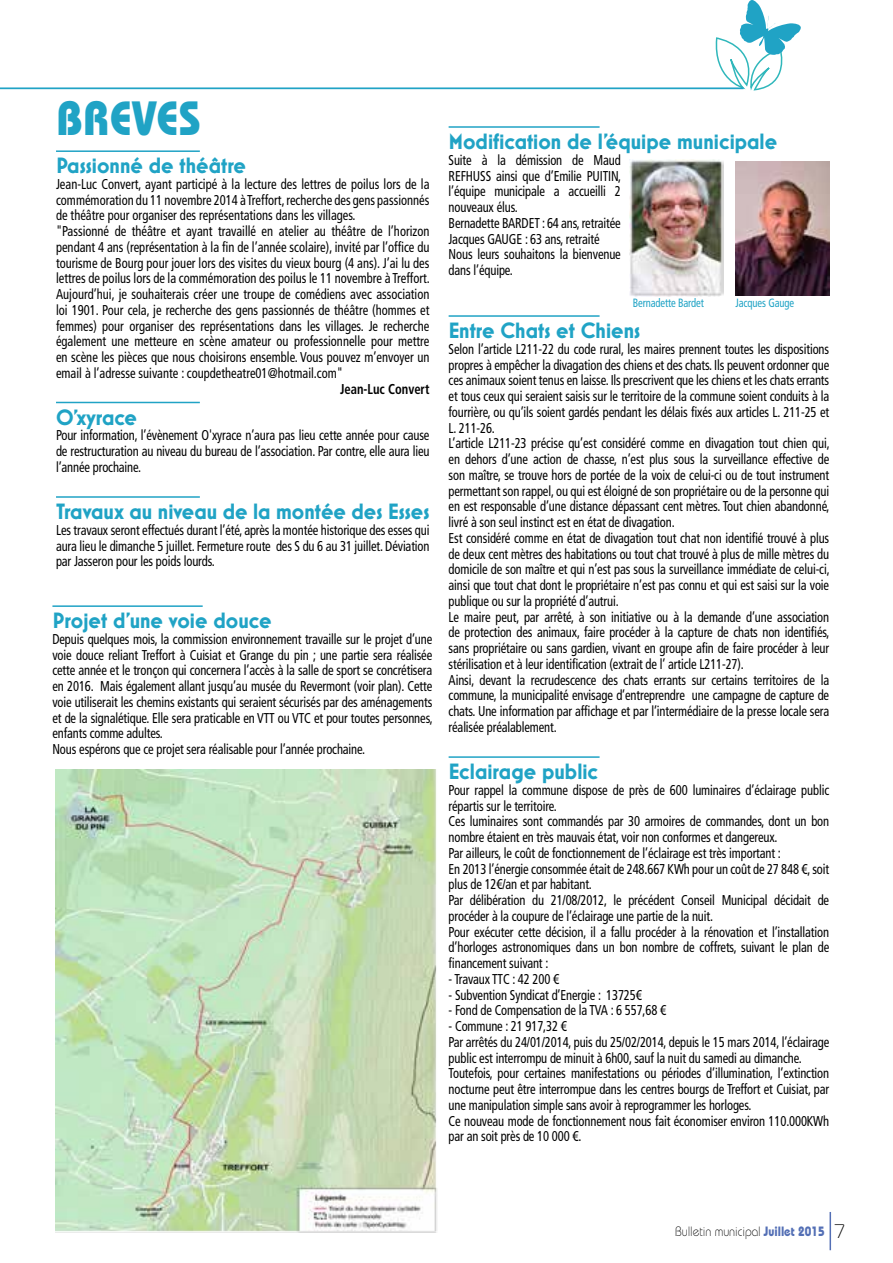
<style>
.page{position:relative;width:893px;height:1263px;background:#fff}
.page>*{position:absolute;margin:0;border:0;box-sizing:border-box;transform-origin:0 0}
.t1{font:700 48px "Bauhaus Std";color:#20a3c5;scale:.92 1}
.t2{font:700 22.5px "Mostra Nuova";color:#20a3c5}
.t3{font:condensed 14.25px/15.8px "Frutiger LT Std";letter-spacing:-.01em;color:#000;scale:.88 1}
.t4{font:700 condensed 14.25px "Frutiger LT Std";color:#000;scale:.88 1}
.t5{font:300 13.5px "Bauhaus Std";color:#000;scale:.88 1}
.t6{font:condensed 12px "Frutiger LT Std";letter-spacing:-.01em;color:#20a3c5;scale:.88 1}
.s1{font-weight:700;color:#536fb5}
.s2{font-size:19.5px}
</style>
<div class="page">
<hr style="left:829px;top:1212px;width:2px;height:38px;background:#536fb5">
<svg style="left:713px;top:0;width:88px;height:91px"></svg>
<hr style="left:0;top:87px;width:743px;height:2px;background:#20a3c5">
<hr style="left:56px;top:150px;width:144px;height:2px;background:#20a3c5">
<hr style="left:56px;top:402px;width:144px;height:1px;background:#20a3c5">
<hr style="left:56px;top:496px;width:144px;height:2px;background:#20a3c5">
<hr style="left:449px;top:126px;width:151px;height:2px;background:#20a3c5">
<hr style="left:449px;top:315px;width:151px;height:2px;background:#20a3c5">
<hr style="left:449px;top:756px;width:151px;height:2px;background:#20a3c5">
<img style="left:55px;top:770px;width:382px;height:463px">
<hr style="left:52px;top:605px;width:151px;height:2px;background:#20a3c5">
<img style="left:629px;top:159px;width:94px;height:138px">
<img style="left:735px;top:161px;width:94px;height:135px">
<h1 class="t1" style="left:56px;top:89px;width:159px">BREVES</h1>
<h2 class="t2" style="left:56px;top:152px;width:192px">Passionné de théâtre</h2>
<p class="t3" style="left:56px;top:176px;width:426px">Jean-Luc Convert, ayant participé à la lecture des lettres de poilus lors de la commémoration du 11 novembre 2014 à Treffort, recherche des gens passionnés de théâtre pour organiser des représentations dans les villages.<br>"Passionné de théâtre et ayant travaillé en atelier au théâtre de l’horizon pendant 4 ans (représentation à la fin de l’année scolaire), invité par l’office du tourisme de Bourg pour jouer lors des visites du vieux bourg (4 ans). J’ai lu des lettres de poilus lors de la commémoration des poilus le 11 novembre à Treffort.<br>Aujourd’hui, je souhaiterais créer une troupe de comédiens avec association loi 1901. Pour cela, je recherche des gens passionnés de théâtre (hommes et femmes) pour organiser des représentations dans les villages. Je recherche également une metteure en scène amateur ou professionnelle pour mettre en scène les pièces que nous choisirons ensemble. Vous pouvez m’envoyer un email à l’adresse suivante : coupdetheatre01@hotmail.com"</p>
<p class="t4" style="left:340px;top:380px;width:103px">Jean-Luc Convert</p>
<h2 class="t2" style="left:56px;top:404px;width:83px">O'xyrace</h2>
<p class="t3" style="left:56px;top:427px;width:426px;text-align:justify">Pour information, l’évènement O'xyrace n’aura pas lieu cette année pour cause de restructuration au niveau du bureau de l’association. Par contre, elle aura lieu l’année prochaine.</p>
<h2 class="t2" style="left:56px;top:498px;width:375px">Travaux au niveau de la montée des Esses</h2>
<p class="t3" style="left:56px;top:522px;width:426px;text-align:justify">Les travaux seront effectués durant l’été, après la montée historique des esses qui aura lieu le dimanche 5 juillet. Fermeture route des S du 6 au 31 juillet. Déviation par Jasseron pour les poids lourds.</p>
<h2 class="t2" style="left:52px;top:607px;width:221px">Projet d’une voie douce</h2>
<p class="t3" style="left:52px;top:631px;width:434px">Depuis quelques mois, la commission environnement travaille sur le projet d’une voie douce reliant Treffort à Cuisiat et Grange du pin ; une partie sera réalisée cette année et le tronçon qui concernera l’accès à la salle de sport se concrétisera en 2016. Mais également allant jusqu’au musée du Revermont (voir plan). Cette voie utiliserait les chemins existants qui seraient sécurisés par des aménagements et de la signalétique. Elle sera praticable en VTT ou VTC et pour toutes personnes, enfants comme adultes.<br>Nous espérons que ce projet sera réalisable pour l’année prochaine.</p>
<h2 class="t2" style="left:449px;top:128px;width:330px">Modification de l’équipe municipale</h2>
<p class="t3" style="left:449px;top:152px;width:198px">Suite à la démission de Maud<br>REFHUSS ainsi que d’Emilie PUITIN, l’équipe municipale a accueilli 2 nouveaux élus.<br>Bernadette BARDET : 64 ans, retraitée<br>Jacques GAUGE : 63 ans, retraité<br>Nous leurs souhaitons la bienvenue dans l’équipe.</p>
<p class="t6" style="left:633px;top:295px;width:82px">Bernadette Bardet</p>
<p class="t6" style="left:736px;top:296px;width:68px">Jacques Gauge</p>
<h2 class="t2" style="left:449px;top:317px;width:193px">Entre Chats et Chiens</h2>
<p class="t3" style="left:449px;top:341px;width:434px">Selon l’article L211-22 du code rural, les maires prennent toutes les dispositions propres à empêcher la divagation des chiens et des chats. Ils peuvent ordonner que ces animaux soient tenus en laisse. Ils prescrivent que les chiens et les chats errants et tous ceux qui seraient saisis sur le territoire de la commune soient conduits à la fourrière, ou qu’ils soient gardés pendant les délais fixés aux articles L. 211-25 et L. 211-26.<br>L’article L211-23 précise qu’est considéré comme en divagation tout chien qui, en dehors d’une action de chasse, n’est plus sous la surveillance effective de son maître, se trouve hors de portée de la voix de celui-ci ou de tout instrument permettant son rappel, ou qui est éloigné de son propriétaire ou de la personne qui en est responsable d’une distance dépassant cent mètres. Tout chien abandonné, livré à son seul instinct est en état de divagation.<br>Est considéré comme en état de divagation tout chat non identifié trouvé à plus de deux cent mètres des habitations ou tout chat trouvé à plus de mille mètres du domicile de son maître et qui n’est pas sous la surveillance immédiate de celui-ci, ainsi que tout chat dont le propriétaire n’est pas connu et qui est saisi sur la voie publique ou sur la propriété d’autrui.<br>Le maire peut, par arrêté, à son initiative ou à la demande d’une association de protection des animaux, faire procéder à la capture de chats non identifiés, sans propriétaire ou sans gardien, vivant en groupe afin de faire procéder à leur stérilisation et à leur identification (extrait de l’ article L211-27).<br>Ainsi, devant la recrudescence des chats errants sur certains territoires de la commune, la municipalité envisage d’entreprendre une campagne de capture de chats. Une information par affichage et par l’intermédiaire de la presse locale sera réalisée préalablement.</p>
<h2 class="t2" style="left:449px;top:758px;width:151px">Eclairage public</h2>
<p class="t3" style="left:449px;top:782px;width:434px">Pour rappel la commune dispose de près de 600 luminaires d’éclairage public répartis sur le territoire.<br>Ces luminaires sont commandés par 30 armoires de commandes, dont un bon nombre étaient en très mauvais état, voir non conformes et dangereux.<br>Par ailleurs, le coût de fonctionnement de l’éclairage est très important :<br>En 2013 l’énergie consommée était de 248.667 KWh pour un coût de 27 848 €, soit plus de 12€/an et par habitant.<br>Par délibération du 21/08/2012, le précédent Conseil Municipal décidait de procéder à la coupure de l’éclairage une partie de la nuit.<br>Pour exécuter cette décision, il a fallu procéder à la rénovation et l’installation d’horloges astronomiques dans un bon nombre de coffrets, suivant le plan de financement suivant :</p>
<p class="t3" style="left:449px;top:971px;width:127px">- Travaux TTC : 42 200 €</p>
<p class="t3" style="left:449px;top:987px;width:221px">- Subvention Syndicat d’Energie : 13725€</p>
<p class="t3" style="left:449px;top:1002px;width:249px">- Fond de Compensation de la TVA : 6 557,68 €</p>
<p class="t3" style="left:449px;top:1018px;width:434px">- Commune : 21 917,32 €<br>Par arrêtés du 24/01/2014, puis du 25/02/2014, depuis le 15 mars 2014, l’éclairage public est interrompu de minuit à 6h00, sauf la nuit du samedi au dimanche.<br>Toutefois, pour certaines manifestations ou périodes d’illumination, l’extinction nocturne peut être interrompue dans les centres bourgs de Treffort et Cuisiat, par une manipulation simple sans avoir à reprogrammer les horloges.<br>Ce nouveau mode de fonctionnement nous fait économiser environ 110.000KWh par an soit près de 10 000 €.</p>
<p class="t5" style="left:675px;top:1223px;width:195px">Bulletin municipal <span class="s1">Juillet 2015</span> <span class="s2">7</span></p>
</div>
